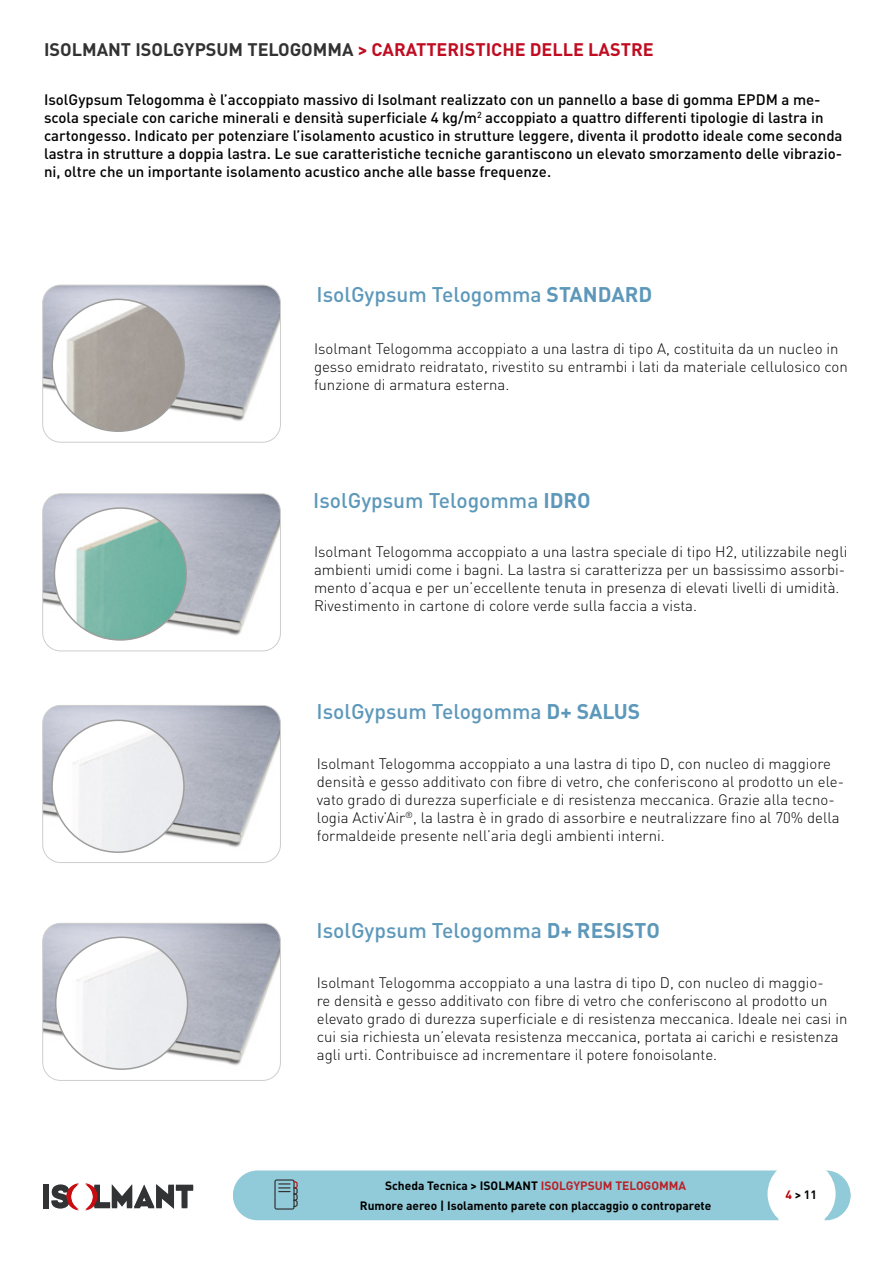
<style>
.page{position:relative;width:893px;height:1263px;background:#fff}
.page>*{position:absolute;margin:0;border:0;box-sizing:border-box;transform-origin:0 0}
.t1{font:500 21px "DIN Pro";color:#5d98ba}
.t2{font:700 18px "DIN Pro";color:#323232}
.t3{font:300 15px/18px "DIN Pro";color:#000}
.t4{font:500 15px/18px "DIN Pro";color:#000}
.t5{font:700 12px "DIN Pro";color:#000}
.s1{color:#c00c21}
.s2{font-weight:700}
.s3{color:#ba2229}
.s4{color:#c00000}
</style>
<div class="page">
<div style="left:43px;top:1186px;width:6px;height:22px;background:#323335"></div>
<div style="left:43px;top:1185px;width:6px;height:22px;background:#323335"></div>
<svg style="left:85px;top:1183px;width:108px;height:27px"></svg>
<svg style="left:51px;top:1183px;width:28px;height:27px"></svg>
<div style="left:233px;top:1170px;width:617px;height:49px;background:#91cad8;border-radius:24px"></div>
<svg style="left:274px;top:1179px;width:24px;height:31px"></svg>
<div style="left:767px;top:1160px;width:69px;height:68px;background:#fff;border-radius:50%"></div>
<img style="left:43px;top:285px;width:237px;height:148px">
<div style="left:43px;top:285px;width:238px;height:157px;border:1px solid #cecece;border-radius:18px"></div>
<img style="left:52px;top:299px;width:132px;height:132px;border-radius:66px">
<img style="left:43px;top:494px;width:237px;height:154px">
<div style="left:43px;top:494px;width:238px;height:157px;border:1px solid #cecece;border-radius:18px"></div>
<img style="left:54px;top:508px;width:132px;height:132px;border-radius:66px">
<img style="left:43px;top:705px;width:236px;height:154px">
<div style="left:43px;top:705px;width:238px;height:158px;border:1px solid #cecece;border-radius:18px"></div>
<img style="left:52px;top:720px;width:132px;height:132px;border-radius:66px">
<img style="left:43px;top:923px;width:236px;height:154px">
<div style="left:43px;top:923px;width:238px;height:158px;border:1px solid #cecece;border-radius:18px"></div>
<img style="left:56px;top:937px;width:132px;height:132px;border-radius:66px">
<p class="t2" style="left:44px;top:34px;width:611px">ISOLMANT ISOLGYPSUM TELOGOMMA <span class="s1">&gt; CARATTERISTICHE DELLE LASTRE</span></p>
<p class="t4" style="left:44px;top:89px;width:800px">IsolGypsum Telogomma è l’accoppiato massivo di Isolmant realizzato con un pannello a base di gomma EPDM a me&shy;scola speciale con cariche minerali e densità superficiale 4 kg/m<sup>2</sup> accoppiato a quattro differenti tipologie di lastra in cartongesso. Indicato per potenziare l’isolamento acustico in strutture leggere, diventa il prodotto ideale come seconda lastra in strutture a doppia lastra. Le sue caratteristiche tecniche garantiscono un elevato smorzamento delle vibrazio&shy;ni, oltre che un importante isolamento acustico anche alle basse frequenze.</p>
<h1 class="t1" style="left:317px;top:278px;width:337px">IsolGypsum Telogomma <span class="s2">STANDARD</span></h1>
<p class="t3" style="left:314px;top:338px;width:535px">Isolmant Telogomma accoppiato a una lastra di tipo A, costituita da un nucleo in gesso emidrato reidratato, rivestito su entrambi i lati da materiale cellulosico con funzione di armatura esterna.</p>
<h1 class="t1" style="left:313px;top:483px;width:279px">IsolGypsum Telogomma <span class="s2">IDRO</span></h1>
<p class="t3" style="left:314px;top:541px;width:535px">Isolmant Telogomma accoppiato a una lastra speciale di tipo H2, utilizzabile negli ambienti umidi come i bagni. La lastra si caratterizza per un bassissimo assorbi&shy;mento d’acqua e per un’eccellente tenuta in presenza di elevati livelli di umidità.<br>Rivestimento in cartone di colore verde sulla faccia a vista.</p>
<h1 class="t1" style="left:317px;top:694px;width:325px">IsolGypsum Telogomma <span class="s2">D+ SALUS</span></h1>
<p class="t3" style="left:317px;top:753px;width:529px">Isolmant Telogomma accoppiato a una lastra di tipo D, con nucleo di maggiore densità e gesso additivato con fibre di vetro, che conferiscono al prodotto un ele&shy;vato grado di durezza superficiale e di resistenza meccanica. Grazie alla tecno&shy;logia Activ’Air<sup>®</sup>, la lastra è in grado di assorbire e neutralizzare fino al 70% della formaldeide presente nell’aria degli ambienti interni.</p>
<h1 class="t1" style="left:317px;top:913px;width:345px">IsolGypsum Telogomma <span class="s2">D+ RESISTO</span></h1>
<p class="t3" style="left:317px;top:972px;width:532px">Isolmant Telogomma accoppiato a una lastra di tipo D, con nucleo di maggio-<br>re densità e gesso additivato con fibre di vetro che conferiscono al prodotto un elevato grado di durezza superficiale e di resistenza meccanica. Ideale nei casi in cui sia richiesta un’elevata resistenza meccanica, portata ai carichi e resistenza agli urti. Contribuisce ad incrementare il potere fonoisolante.</p>
<p class="t5" style="left:385px;top:1176px;width:303px">Scheda Tecnica &gt; ISOLMANT <span class="s3">ISOLGYPSUM TELOGOMMA</span></p>
<p class="t5" style="left:360px;top:1197px;width:353px">Rumore aereo | Isolamento parete con placcaggio o controparete</p>
<p class="t5" style="left:785px;top:1185px;width:33px"><span class="s4">4</span>&gt; 11</p>
</div>
